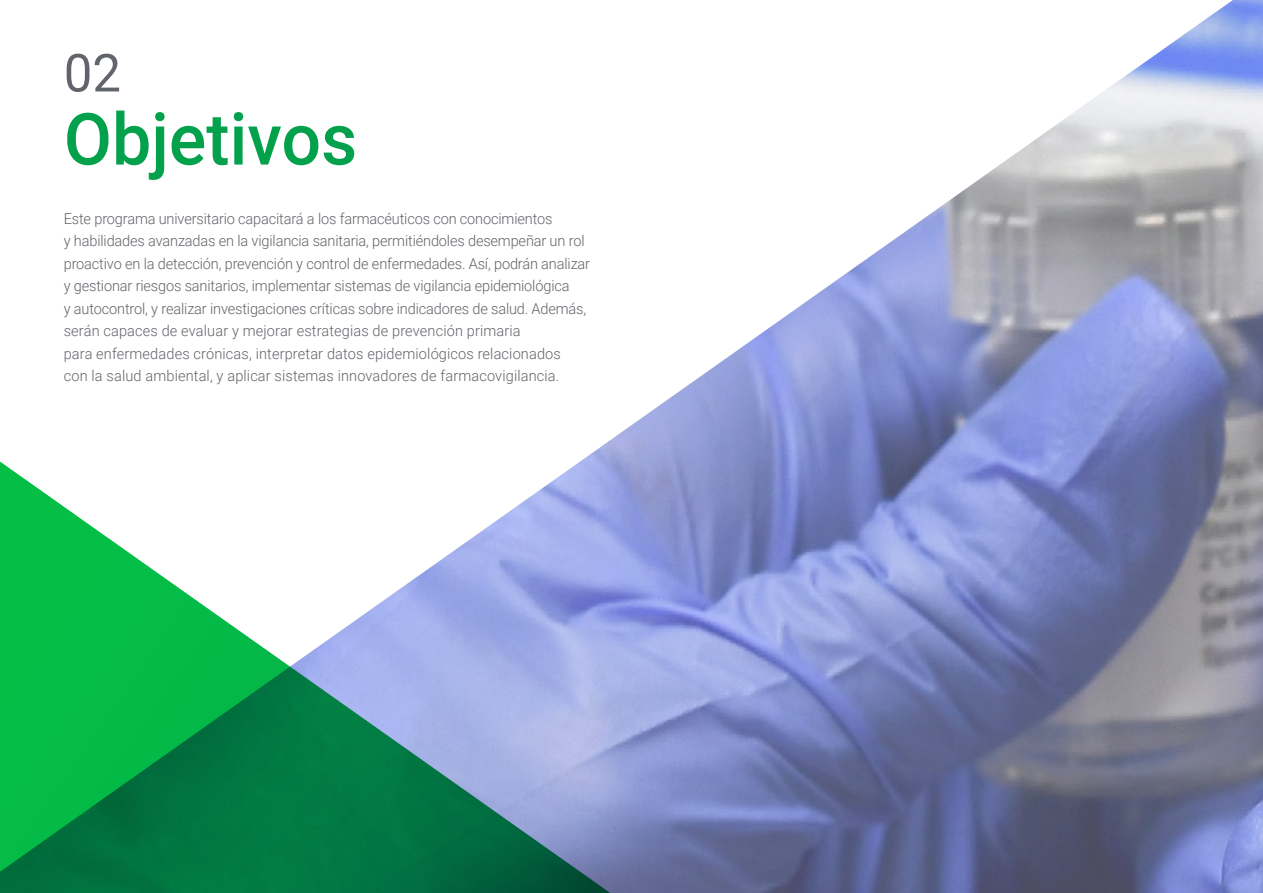
<style>
.page{position:relative;width:1263px;height:893px;background:#fff}
.page>*{position:absolute;margin:0;border:0;box-sizing:border-box;transform-origin:0 0}
.t1{font:500 72px "Roboto";color:#04a14d}
.t2{font:52.5px "Roboto";color:#61646a}
.t3{font:300 15px/22.5px "Roboto";letter-spacing:-.01em;color:#61646a}
</style>
<div class="page">
<img style="left:602px;top:0;width:661px;height:893px">
<svg style="left:0;top:446px;width:640px;height:447px"></svg>
<h2 class="t2" style="left:64px;top:36px;width:59px">02</h2>
<h1 class="t1" style="left:64px;top:89px;width:295px">Objetivos</h1>
<p class="t3" style="left:64px;top:207px;width:528px">Este programa universitario capacitará a los farmacéuticos con conocimientos<br>y habilidades avanzadas en la vigilancia sanitaria, permitiéndoles desempeñar un rol proactivo en la detección, prevención y control de enfermedades. Así, podrán analizar y gestionar riesgos sanitarios, implementar sistemas de vigilancia epidemiológica<br>y autocontrol, y realizar investigaciones críticas sobre indicadores de salud. Además, serán capaces de evaluar y mejorar estrategias de prevención primaria<br>para enfermedades crónicas, interpretar datos epidemiológicos relacionados<br>con la salud ambiental, y aplicar sistemas innovadores de farmacovigilancia.</p>
</div>
